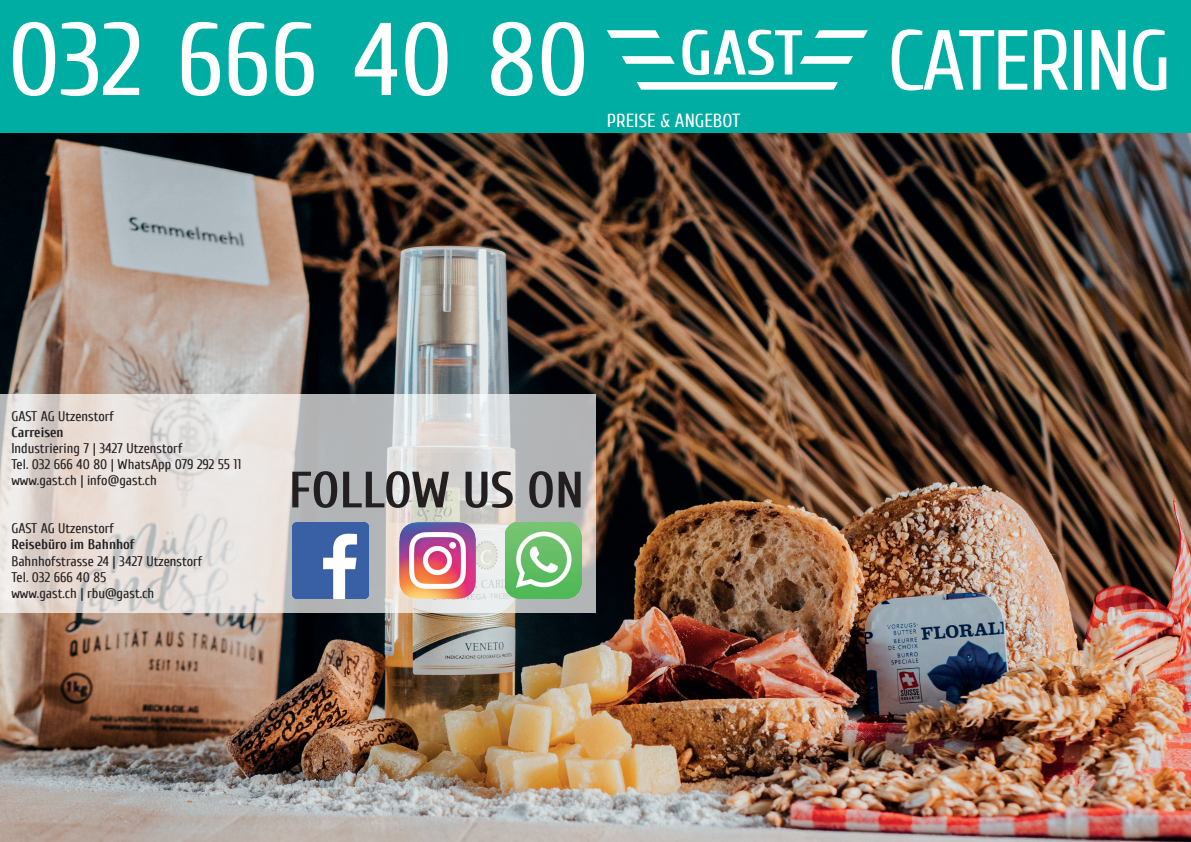
<style>
.page{position:relative;width:1191px;height:842px;background:#fff}
.page>*{position:absolute;margin:0;border:0;box-sizing:border-box;transform-origin:0 0}
.t1{font:103px "Cuprum";color:#fff}
.t2{font:85px "Cuprum";letter-spacing:-.03em;color:#fff}
.t3{font:700 51px "Cuprum";color:#231f20}
.t4{font:19px "Cuprum";color:#fff}
.t5{font:14px/16.1px "Cuprum";color:#231f20}
.t6{font:700 14px "Cuprum";color:#231f20}
</style>
<div class="page">
<img style="left:0;top:133px;width:1191px;height:709px">
<div style="left:0;top:0;width:595px;height:133px;background:#00ada2"></div>
<div style="left:595px;top:0;width:596px;height:133px;background:#00ada2"></div>
<svg style="left:637px;top:82px;width:201px;height:8px;background:#ecf9f8"></svg>
<svg style="left:607px;top:30px;width:53px;height:8px"></svg>
<svg style="left:622px;top:56px;width:53px;height:8px"></svg>
<svg style="left:682px;top:30px;width:186px;height:45px"></svg>
<svg style="left:0;top:394px;width:595px;height:218px;background:#d7d3d1"></svg>
<img style="left:292px;top:522px;width:76px;height:76px">
<img style="left:399px;top:522px;width:76px;height:76px">
<img style="left:505px;top:522px;width:76px;height:76px">
<h1 class="t1" style="left:8px;top:3px;width:583px">032 666 40 80</h1>
<h3 class="t4" style="left:607px;top:110px;width:135px">PREISE &amp; ANGEBOT</h3>
<p class="t5" style="left:11px;top:408px;width:104px">GAST AG Utzenstorf</p>
<p class="t6" style="left:11px;top:424px;width:54px">Carreisen</p>
<p class="t5" style="left:11px;top:440px;width:231px">Industriering 7 | 3427 Utzenstorf<br>Tel. 032 666 40 80 | WhatsApp 079 292 55 11 www.gast.ch | info@gast.ch</p>
<p class="t5" style="left:11px;top:520px;width:104px">GAST AG Utzenstorf</p>
<p class="t6" style="left:11px;top:537px;width:125px">Reisebüro im Bahnhof</p>
<p class="t5" style="left:11px;top:553px;width:192px">Bahnhofstrasse 24 | 3427 Utzenstorf<br>Tel. 032 666 40 85<br>www.gast.ch | rbu@gast.ch</p>
<h3 class="t3" style="left:289px;top:462px;width:297px">FOLLOW US ON</h3>
<h2 class="t2" style="left:887px;top:14px;width:285px">CATERING</h2>
</div>
